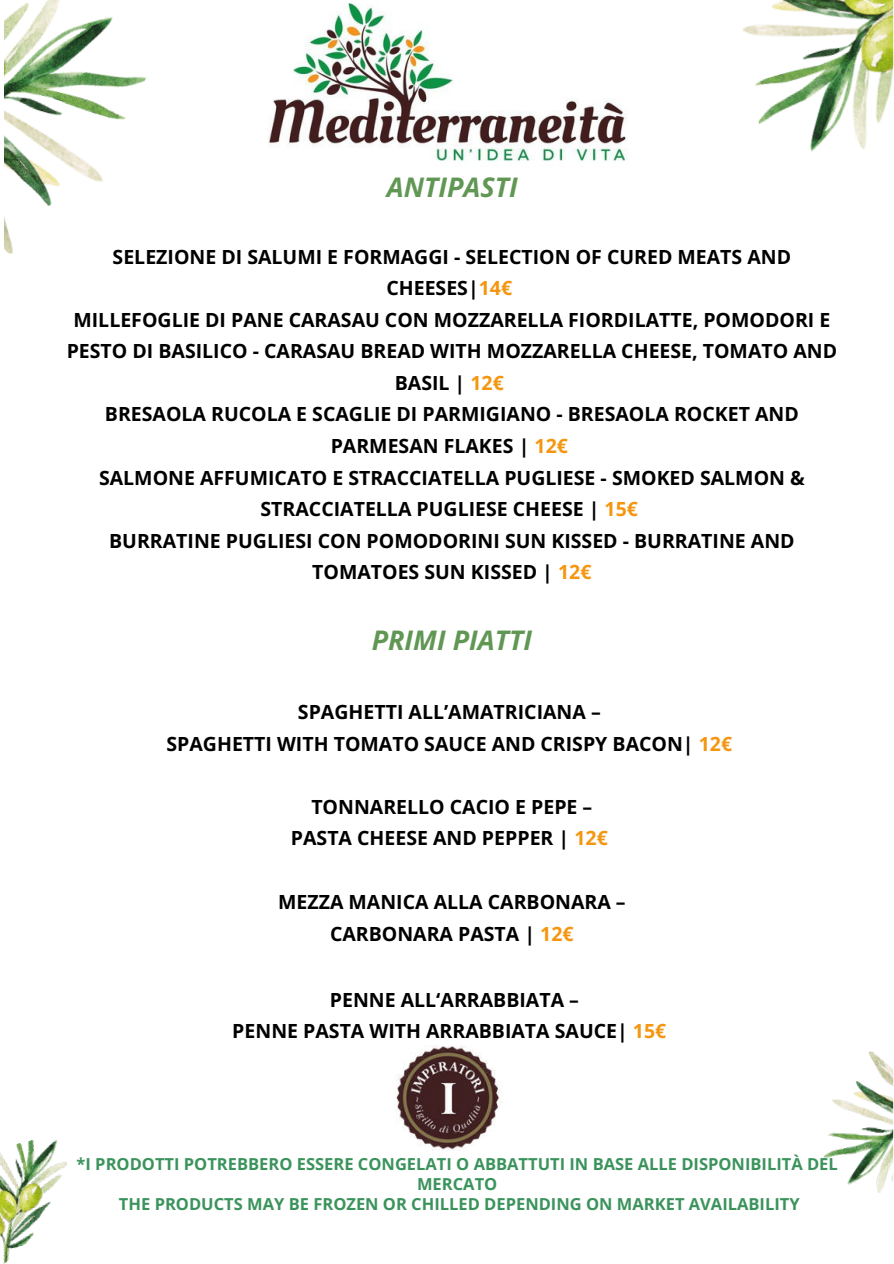
<style>
.page{position:relative;width:894px;height:1264px;background:#fff}
.page>*{position:absolute;margin:0;border:0;box-sizing:border-box;transform-origin:0 0}
.t1{font:italic 700 27px "Open Sans";color:#619754}
.t2{font:700 19.5px/31.5px "Open Sans";color:#000;text-align:center}
.t3{font:700 16.5px/20px "Open Sans";color:#3b935c;text-align:center}
.s1{color:#f49610}
</style>
<div class="page">
<img style="left:743px;top:0;width:149px;height:152px">
<img style="left:0;top:1140px;width:68px;height:123px">
<img style="left:823px;top:1051px;width:69px;height:142px">
<img style="left:4px;top:0;width:142px;height:254px">
<img style="left:269px;top:4px;width:359px;height:157px">
<img style="left:396px;top:1045px;width:106px;height:105px">
<h1 class="t1" style="left:386px;top:168px;width:132px">ANTIPASTI</h1>
<p class="t2" style="left:67px;top:240px;width:771px">SELEZIONE DI SALUMI E FORMAGGI - SELECTION OF CURED MEATS AND CHEESES|<span class="s1">14€<br></span>MILLEFOGLIE DI PANE CARASAU CON MOZZARELLA FIORDILATTE, POMODORI E PESTO DI BASILICO - CARASAU BREAD WITH MOZZARELLA CHEESE, TOMATO AND BASIL | <span class="s1">12€<br></span>BRESAOLA RUCOLA E SCAGLIE DI PARMIGIANO - BRESAOLA ROCKET AND PARMESAN FLAKES | <span class="s1">12€<br></span>SALMONE AFFUMICATO E STRACCIATELLA PUGLIESE - SMOKED SALMON &amp; STRACCIATELLA PUGLIESE CHEESE | <span class="s1">15€<br></span>BURRATINE PUGLIESI CON POMODORINI SUN KISSED - BURRATINE AND TOMATOES SUN KISSED | <span class="s1">12€</span></p>
<h1 class="t1" style="left:371px;top:621px;width:162px">PRIMI PIATTI</h1>
<p class="t2" style="left:166px;top:696px;width:567px">SPAGHETTI ALL’AMATRICIANA –<br>SPAGHETTI WITH TOMATO SAUCE AND CRISPY BACON| <span class="s1">12€</span></p>
<p class="t2" style="left:291px;top:790px;width:318px">TONNARELLO CACIO E PEPE –<br>PASTA CHEESE AND PEPPER | <span class="s1">12€</span></p>
<p class="t2" style="left:278px;top:885px;width:349px">MEZZA MANICA ALLA CARBONARA –<br>CARBONARA PASTA | <span class="s1">12€</span></p>
<p class="t2" style="left:232px;top:983px;width:435px">PENNE ALL‘ARRABBIATA –<br>PENNE PASTA WITH ARRABBIATA SAUCE| <span class="s1">15€</span></p>
<p class="t3" style="left:76px;top:1153px;width:762px">*I PRODOTTI POTREBBERO ESSERE CONGELATI O ABBATTUTI IN BASE ALLE DISPONIBILITÀ DEL<br>MERCATO<br>THE PRODUCTS MAY BE FROZEN OR CHILLED DEPENDING ON MARKET AVAILABILITY</p>
</div>
